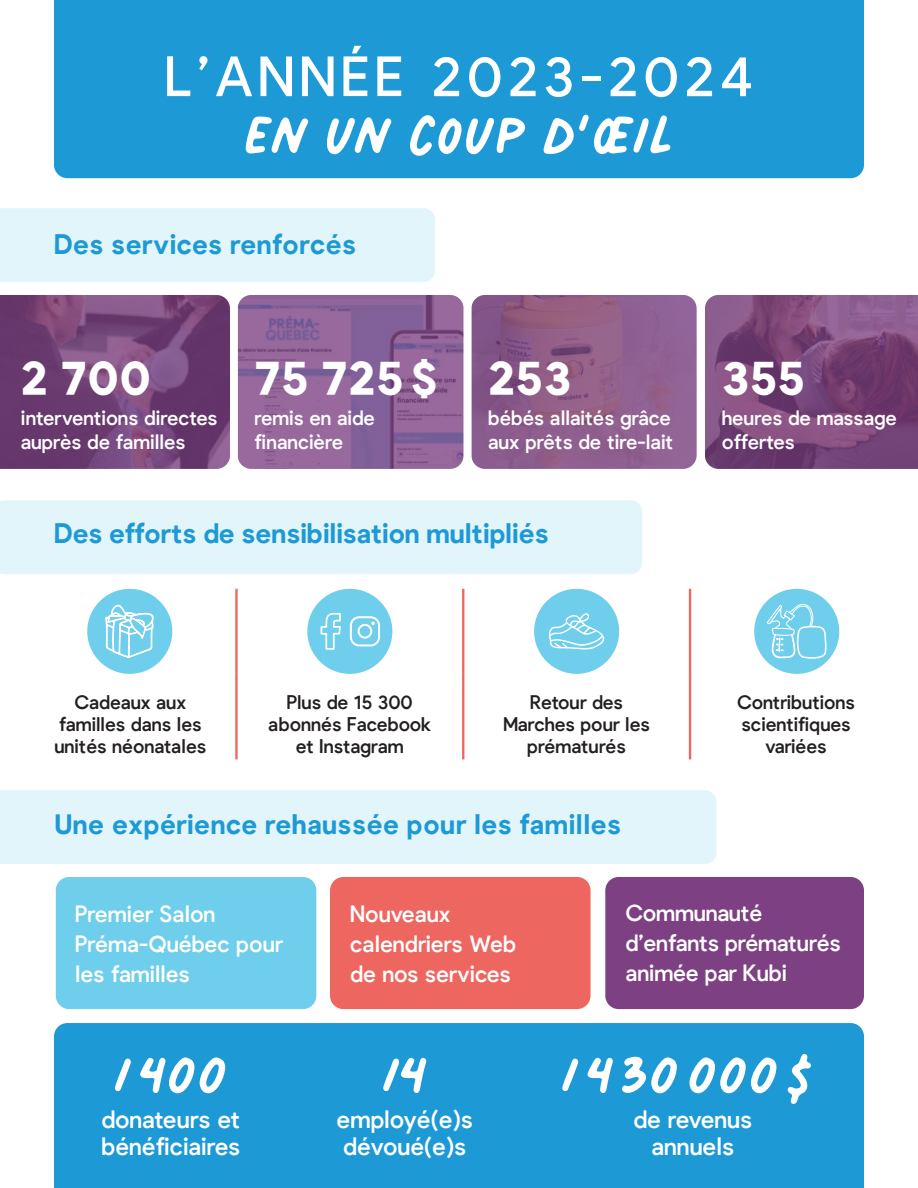
<style>
.page{position:relative;width:918px;height:1188px;background:#fff}
.page>*{position:absolute;margin:0;border:0;box-sizing:border-box;transform-origin:0 0}
.t1{font:116.55px "Palmer Lake Print";color:#fff}
.t2{font:112.5px "Palmer Lake Print";letter-spacing:.035em;color:#fff}
.t3{font:112.5px "Palmer Lake Print";color:#fff}
.t4{font:55.5px "Pulp Display";letter-spacing:.1em;color:#fff}
.t5{font:800 45.75px "Pulp Display";letter-spacing:.02em;color:#fff}
.t6{font:700 27px "Pulp Display";letter-spacing:.02em;color:#1d99d6}
.t7{font:700 27px "Pulp Display";color:#1d99d6}
.t8{font:500 24px/27px "Pulp Display";color:#fff}
.t9{font:500 22.5px/30px "Pulp Display";color:#fff}
.t10{font:500 19.8px/24.5px "Pulp Display";color:#fff}
.t11{font:500 18.9px/22px "Pulp Display";color:#231f20;text-align:center}
</style>
<div class="page">
<div style="left:54px;top:0;width:810px;height:178px;background:#1d99d6"></div>
<div style="left:0;top:208px;width:435px;height:74px;background:#e2f5fb"></div>
<div style="left:0;top:500px;width:642px;height:74px;background:#e2f5fb"></div>
<div style="left:0;top:790px;width:716px;height:74px;background:#e2f5fb"></div>
<div style="left:605px;top:877px;width:259px;height:132px;background:#7d4183;border-radius:13px"></div>
<div style="left:56px;top:877px;width:260px;height:132px;background:#6eceeb;border-radius:13px"></div>
<div style="left:330px;top:877px;width:261px;height:132px;background:#ed6760;border-radius:13px"></div>
<img style="left:0;top:295px;width:230px;height:174px">
<img style="left:238px;top:295px;width:226px;height:174px">
<img style="left:471px;top:295px;width:226px;height:174px">
<img style="left:705px;top:295px;width:213px;height:174px">
<div style="left:54px;top:1023px;width:810px;height:165px;background:#1d99d6"></div>
<hr style="left:235px;top:589px;width:3px;height:85px;background:#ed6760">
<hr style="left:235px;top:674px;width:3px;height:85px;background:#ed6760">
<hr style="left:462px;top:589px;width:2px;height:85px;background:#ed6760">
<hr style="left:689px;top:589px;width:2px;height:85px;background:#ed6760">
<hr style="left:462px;top:674px;width:2px;height:85px;background:#ed6760">
<hr style="left:689px;top:674px;width:2px;height:85px;background:#ed6760">
<div style="left:87px;top:589px;width:85px;height:85px;background:#6eceeb;border-radius:50%"></div>
<svg style="left:105px;top:604px;width:50px;height:70px"></svg>
<div style="left:307px;top:589px;width:85px;height:85px;background:#6eceeb;border-radius:50%"></div>
<svg style="left:320px;top:612px;width:21px;height:61px"></svg>
<svg style="left:349px;top:616px;width:32px;height:31px"></svg>
<div style="left:534px;top:589px;width:85px;height:85px;background:#6eceeb;border-radius:50%"></div>
<svg style="left:549px;top:613px;width:56px;height:37px"></svg>
<div style="left:754px;top:589px;width:85px;height:85px;background:#6eceeb;border-radius:50%"></div>
<svg style="left:766px;top:603px;width:61px;height:56px"></svg>
<h3 class="t4" style="left:165px;top:46px;width:590px">L’ANNÉE 2023-2024</h3>
<h1 class="t1" style="left:245px;top:75px;width:430px">enuncoup d’œil</h1>
<h3 class="t6" style="left:54px;top:230px;width:304px">Des services renforcés</h3>
<h3 class="t5" style="left:21px;top:351px;width:131px">2 700</h3>
<p class="t10" style="left:21px;top:406px;width:198px">interventions directes auprès de familles</p>
<h3 class="t5" style="left:254px;top:351px;width:185px">75 725 $</h3>
<p class="t10" style="left:254px;top:406px;width:122px">remis en aide financière</p>
<h3 class="t5" style="left:488px;top:351px;width:85px">253</h3>
<p class="t10" style="left:488px;top:406px;width:187px">bébés allaités grâce aux prêts de tire-lait</p>
<h3 class="t7" style="left:54px;top:519px;width:496px">Des efforts de sensibilisation multipliés</h3>
<h3 class="t5" style="left:722px;top:351px;width:85px">355</h3>
<p class="t10" style="left:722px;top:406px;width:177px">heures de massage offertes</p>
<p class="t11" style="left:54px;top:692px;width:153px">Cadeaux aux familles dans les unités néonatales</p>
<p class="t11" style="left:268px;top:692px;width:165px">Plus de 15 300 abonnés Facebook et Instagram</p>
<p class="t11" style="left:503px;top:692px;width:148px">Retour des<br>Marches pour les prématurés</p>
<p class="t11" style="left:737px;top:692px;width:119px">Contributions scientifiques variées</p>
<h3 class="t6" style="left:55px;top:809px;width:568px">Une expérience rehaussée pour les familles</h3>
<p class="t9" style="left:75px;top:899px;width:209px">Premier Salon<br>Préma-Québec pour les familles</p>
<p class="t9" style="left:350px;top:899px;width:167px">Nouveaux calendriers Web de nos services</p>
<p class="t9" style="left:626px;top:899px;width:217px">Communauté d’enfants prématurés animée par Kubi</p>
<h2 class="t3" style="left:114px;top:1017px;width:115px">1400</h2>
<p class="t8" style="left:101px;top:1107px;width:140px">donateurs et bénéficiaires</p>
<h2 class="t3" style="left:382px;top:1017px;width:46px">14</h2>
<p class="t8" style="left:337px;top:1107px;width:138px">employé(e)s dévoué(e)s</p>
<h2 class="t2" style="left:561px;top:1017px;width:264px">1430000$</h2>
<p class="t8" style="left:633px;top:1107px;width:120px;text-align:center">de revenus annuels</p>
</div>
